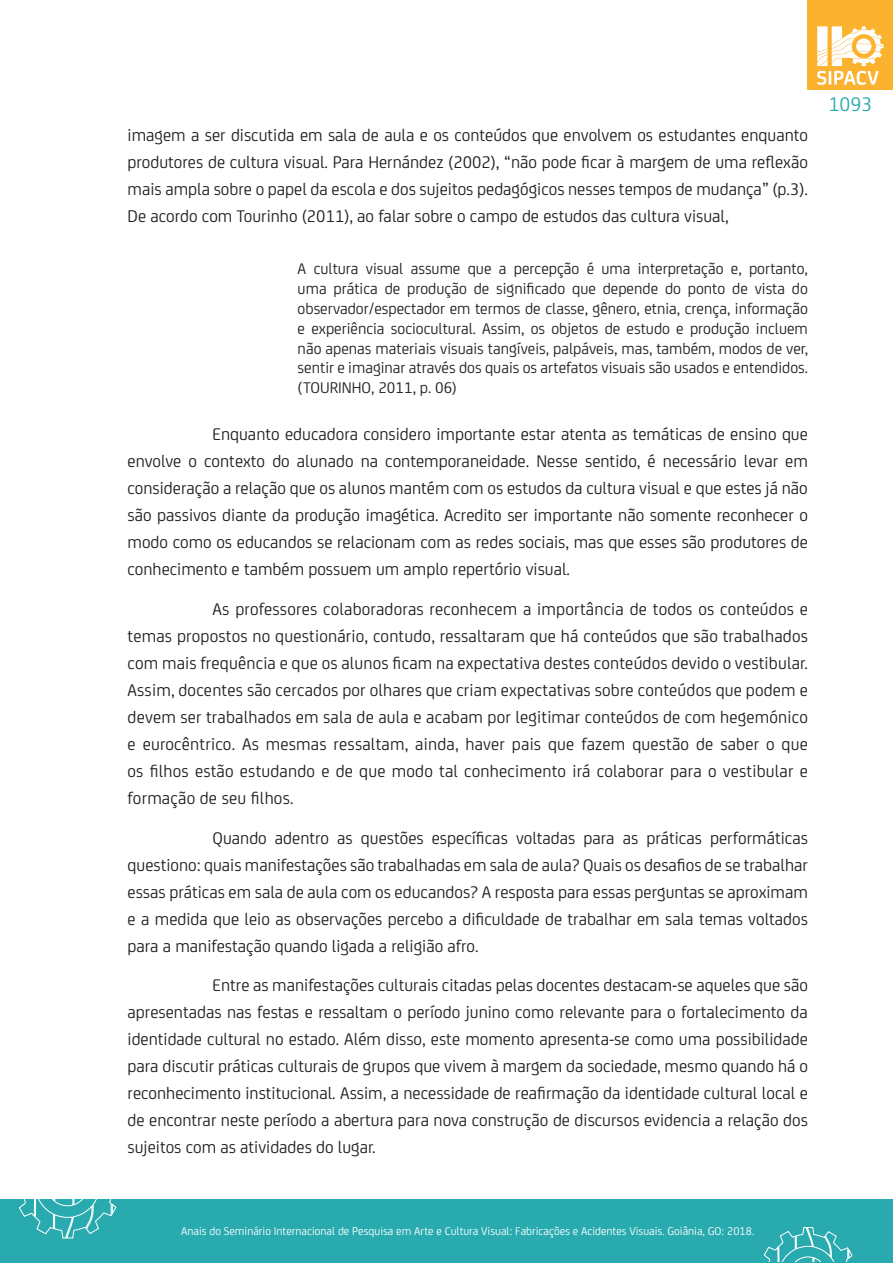
<style>
.page{position:relative;width:893px;height:1263px;background:#fff}
.page>*{position:absolute;margin:0;border:0;box-sizing:border-box;transform-origin:0 0}
.t1{font:21px "FS Joey";color:#28aaae}
.texto_corrido{font:18px/27px "FS Joey";color:#231f20;text-align:justify}
.citações{font:16.5px/19.8px "FS Joey";color:#231f20;text-align:justify}
.t2{font:12px "FS Joey";color:#fff}
</style>
<div class="page">
<div style="left:808px;top:0;width:85px;height:89px;background:#fbb22e"></div>
<svg style="left:817px;top:26px;width:67px;height:59px"></svg>
<div style="left:0;top:1199px;width:893px;height:64px;background:#28aaae"></div>
<svg style="left:18px;top:1199px;width:99px;height:40px"></svg>
<svg style="left:763px;top:1227px;width:90px;height:35px"></svg>
<p class="texto_corrido" style="left:128px;top:121px;width:682px">imagem a ser discutida em sala de aula e os conteúdos que envolvem os estudantes enquanto produtores de cultura visual. Para Hernández (2002), “não pode ficar à margem de uma reflexão mais ampla sobre o papel da escola e dos sujeitos pedagógicos nesses tempos de mudança” (p.3).<br>De acordo com Tourinho (2011), ao falar sobre o campo de estudos das cultura visual,</p>
<p class="citações" style="left:298px;top:258px;width:512px">A cultura visual assume que a percepção é uma interpretação e, portanto, uma prática de produção de significado que depende do ponto de vista do observador/espectador em termos de classe, gênero, etnia, crença, informação e experiência sociocultural. Assim, os objetos de estudo e produção incluem não apenas materiais visuais tangíveis, palpáveis, mas, também, modos de ver, sentir e imaginar através dos quais os artefatos visuais são usados e entendidos. (TOURINHO, 2011, p. 06)</p>
<p class="texto_corrido" style="left:128px;top:419px;width:682px;text-indent:85px">Enquanto educadora considero importante estar atenta as temáticas de ensino que envolve o contexto do alunado na contemporaneidade. Nesse sentido, é necessário levar em consideração a relação que os alunos mantém com os estudos da cultura visual e que estes já não são passivos diante da produção imagética. Acredito ser importante não somente reconhecer o modo como os educandos se relacionam com as redes sociais, mas que esses são produtores de conhecimento e também possuem um amplo repertório visual.</p>
<p class="texto_corrido" style="left:128px;top:594px;width:682px;text-indent:85px">As professores colaboradoras reconhecem a importância de todos os conteúdos e temas propostos no questionário, contudo, ressaltaram que há conteúdos que são trabalhados com mais frequência e que os alunos ficam na expectativa destes conteúdos devido o vestibular.<br>Assim, docentes são cercados por olhares que criam expectativas sobre conteúdos que podem e devem ser trabalhados em sala de aula e acabam por legitimar conteúdos de com hegemónico e eurocêntrico. As mesmas ressaltam, ainda, haver pais que fazem questão de saber o que os filhos estão estudando e de que modo tal conhecimento irá colaborar para o vestibular e formação de seu filhos.</p>
<p class="texto_corrido" style="left:128px;top:823px;width:682px;text-indent:85px">Quando adentro as questões específicas voltadas para as práticas performáticas questiono: quais manifestações são trabalhadas em sala de aula? Quais os desafios de se trabalhar essas práticas em sala de aula com os educandos? A resposta para essas perguntas se aproximam e a medida que leio as observações percebo a dificuldade de trabalhar em sala temas voltados para a manifestação quando ligada a religião afro.</p>
<p class="texto_corrido" style="left:128px;top:971px;width:682px;text-indent:85px">Entre as manifestações culturais citadas pelas docentes destacam-se aqueles que são apresentadas nas festas e ressaltam o período junino como relevante para o fortalecimento da identidade cultural no estado. Além disso, este momento apresenta-se como uma possibilidade para discutir práticas culturais de grupos que vivem à margem da sociedade, mesmo quando há o reconhecimento institucional. Assim, a necessidade de reafirmação da identidade cultural local e de encontrar neste período a abertura para nova construção de discursos evidencia a relação dos sujeitos com as atividades do lugar.</p>
<p class="t1" style="left:829px;top:90px;width:45px">1093</p>
<p class="t2" style="left:181px;top:1223px;width:575px">Anais do Seminário Internacional de Pesquisa em Arte e Cultura Visual: Fabricações e Acidentes Visuais. Goiânia, GO: 2018.</p>
</div>
